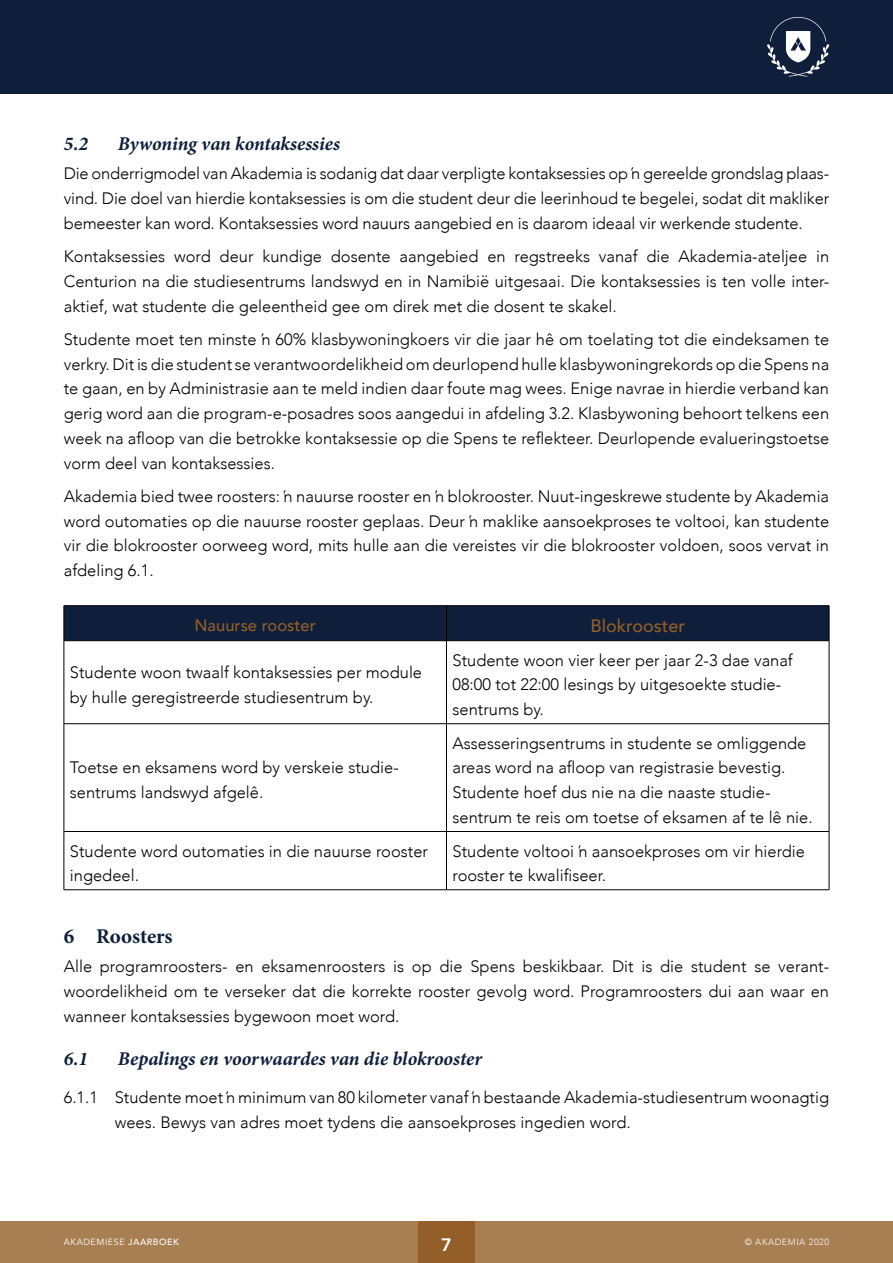
<style>
.page{position:relative;width:893px;height:1263px;background:#fff}
.page>*{position:absolute;margin:0;border:0;box-sizing:border-box;transform-origin:0 0}
.t1{font:700 21px "Minion Pro";letter-spacing:-.005em;color:#0e1e3b}
.Kop_2{font:italic 700 19.5px "Minion Pro";letter-spacing:-.005em;color:#0e1e3b}
.Body_opskrif{font:500 18px "Avenir";color:#935e28}
.t2{font:800 18px "Avenir";color:#fff}
.Body{font:300 16.5px/24.8px "Avenir";color:#000}
.Bullet{font:300 16.5px/24.8px "Avenir";color:#000}
.Body_opskrif-2{font:500 16.5px "Avenir";color:#935e28}
.t3{font:9px "Avenir";letter-spacing:.06em;color:#fff}
.t4{font:300 9px "Avenir";letter-spacing:.06em;color:#fff}
.s1{font-weight:500}
</style>
<div class="page">
<div style="left:0;top:0;width:893px;height:94px;background:#0e1e3b"></div>
<svg style="left:767px;top:17px;width:62px;height:60px"></svg>
<div style="left:0;top:1221px;width:893px;height:42px;background:#a87e53"></div>
<div style="left:418px;top:1221px;width:57px;height:42px;background:#935e28"></div>
<div style="left:65px;top:606px;width:764px;height:34px;background:#0e1e3b"></div>
<hr style="left:64px;top:605px;width:382px;height:1px;background:#000">
<hr style="left:64px;top:606px;width:1px;height:35px;background:#000">
<hr style="left:446px;top:605px;width:383px;height:1px;background:#000">
<hr style="left:446px;top:606px;width:1px;height:35px;background:#000">
<hr style="left:829px;top:606px;width:1px;height:35px;background:#000">
<hr style="left:64px;top:640px;width:382px;height:1px;background:#000">
<hr style="left:64px;top:641px;width:1px;height:83px;background:#000">
<hr style="left:446px;top:640px;width:383px;height:1px;background:#000">
<hr style="left:446px;top:641px;width:1px;height:83px;background:#000">
<hr style="left:829px;top:641px;width:1px;height:83px;background:#000">
<hr style="left:64px;top:723px;width:382px;height:1px;background:#000">
<hr style="left:64px;top:724px;width:1px;height:107px;background:#000">
<hr style="left:446px;top:723px;width:383px;height:1px;background:#000">
<hr style="left:446px;top:724px;width:1px;height:107px;background:#000">
<hr style="left:829px;top:724px;width:1px;height:107px;background:#000">
<hr style="left:64px;top:831px;width:382px;height:1px;background:#000">
<hr style="left:64px;top:832px;width:1px;height:58px;background:#000">
<hr style="left:446px;top:831px;width:383px;height:1px;background:#000">
<hr style="left:446px;top:832px;width:1px;height:58px;background:#000">
<hr style="left:829px;top:832px;width:1px;height:58px;background:#000">
<hr style="left:64px;top:889px;width:382px;height:1px;background:#000">
<hr style="left:446px;top:889px;width:383px;height:1px;background:#000">
<p class="Kop_2" style="left:64px;top:130px;width:26px">5.2</p>
<p class="Kop_2" style="left:118px;top:130px;width:224px">Bywoning van kontaksessies</p>
<p class="Body" style="left:64px;top:161px;width:767px;text-align:justify">Die onderrigmodel van Akademia is sodanig dat daar verpligte kontaksessies op ŉ gereelde grondslag plaas&shy;vind. Die doel van hierdie kontaksessies is om die student deur die leerinhoud te begelei, sodat dit makliker bemeester kan word. Kontaksessies word nauurs aangebied en is daarom ideaal vir werkende studente.</p>
<p class="Body" style="left:64px;top:244px;width:767px;text-align:justify">Kontaksessies word deur kundige dosente aangebied en regstreeks vanaf die Akademia-ateljee in Centurion na die studiesentrums landswyd en in Namibië uitgesaai. Die kontaksessies is ten volle inter&shy;aktief, wat studente die geleentheid gee om direk met die dosent te skakel.</p>
<p class="Body" style="left:64px;top:327px;width:767px;text-align:justify">Studente moet ten minste ŉ 60% klasbywoningkoers vir die jaar hê om toelating tot die eindeksamen te verkry. Dit is die student se verantwoordelikheid om deurlopend hulle klasbywoningrekords op die Spens na te gaan, en by Administrasie aan te meld indien daar foute mag wees. Enige navrae in hierdie verband kan gerig word aan die program-e-posadres soos aangedui in afdeling 3.2. Klasbywoning behoort telkens een week na afloop van die betrokke kontaksessie op die Spens te reflekteer. Deurlopende evalueringstoetse vorm deel van kontaksessies.</p>
<p class="Body" style="left:64px;top:484px;width:767px;text-align:justify">Akademia bied twee roosters: ŉ nauurse rooster en ŉ blokrooster. Nuut-ingeskrewe studente by Akademia word outomaties op die nauurse rooster geplaas. Deur ŉ maklike aansoekproses te voltooi, kan studente vir die blokrooster oorweeg word, mits hulle aan die vereistes vir die blokrooster voldoen, soos vervat in afdeling 6.1.</p>
<p class="Body_opskrif-2" style="left:194px;top:611px;width:123px">Nauurse rooster</p>
<p class="Body_opskrif" style="left:590px;top:610px;width:96px">Blokrooster</p>
<p class="Body" style="left:70px;top:660px;width:354px">Studente woon twaalf kontaksessies per module by hulle geregistreerde studiesentrum by.</p>
<p class="Body" style="left:452px;top:648px;width:342px">Studente woon vier keer per jaar 2-3 dae vanaf<br>08:00 tot 22:00 lesings by uitgesoekte studie&shy;sentrums by.</p>
<p class="Body" style="left:70px;top:755px;width:329px">Toetse en eksamens word by verskeie studie&shy;sentrums landswyd afgelê.</p>
<p class="Body" style="left:452px;top:731px;width:362px">Assesseringsentrums in studente se omliggende areas word na afloop van registrasie bevestig.<br>Studente hoef dus nie na die naaste studie&shy;sentrum te reis om toetse of eksamen af te lê nie.</p>
<p class="Body" style="left:70px;top:838px;width:360px">Studente word outomaties in die nauurse rooster ingedeel.</p>
<p class="Body" style="left:452px;top:838px;width:354px">Studente voltooi ŉ aansoekproses om vir hierdie rooster te kwalifiseer.</p>
<p class="t1" style="left:64px;top:922px;width:110px">6 Roosters</p>
<p class="Body" style="left:64px;top:954px;width:767px;text-align:justify">Alle programroosters- en eksamenroosters is op die Spens beskikbaar. Dit is die student se verant&shy;woordelikheid om te verseker dat die korrekte rooster gevolg word. Programroosters dui aan waar en wanneer kontaksessies bygewoon moet word.</p>
<p class="Kop_2" style="left:64px;top:1045px;width:26px">6.1</p>
<p class="Kop_2" style="left:118px;top:1045px;width:366px">Bepalings en voorwaardes van die blokrooster</p>
<p class="Bullet" style="left:115px;top:1085px;width:716px;text-indent:-51px">6.1.1 Studente moet ŉ minimum van 80 kilometer vanaf ŉ bestaande Akademia-studiesentrum woonagtig wees. Bewys van adres moet tydens die aansoekproses ingedien word.</p>
<p class="t2" style="left:441px;top:1231px;width:12px">7</p>
<p class="t3" style="left:64px;top:1237px;width:117px">AKADEMIESE <span class="s1">JAARBOEK</span></p>
<p class="t4" style="left:745px;top:1237px;width:86px">© AKADEMIA 2020</p>
</div>
